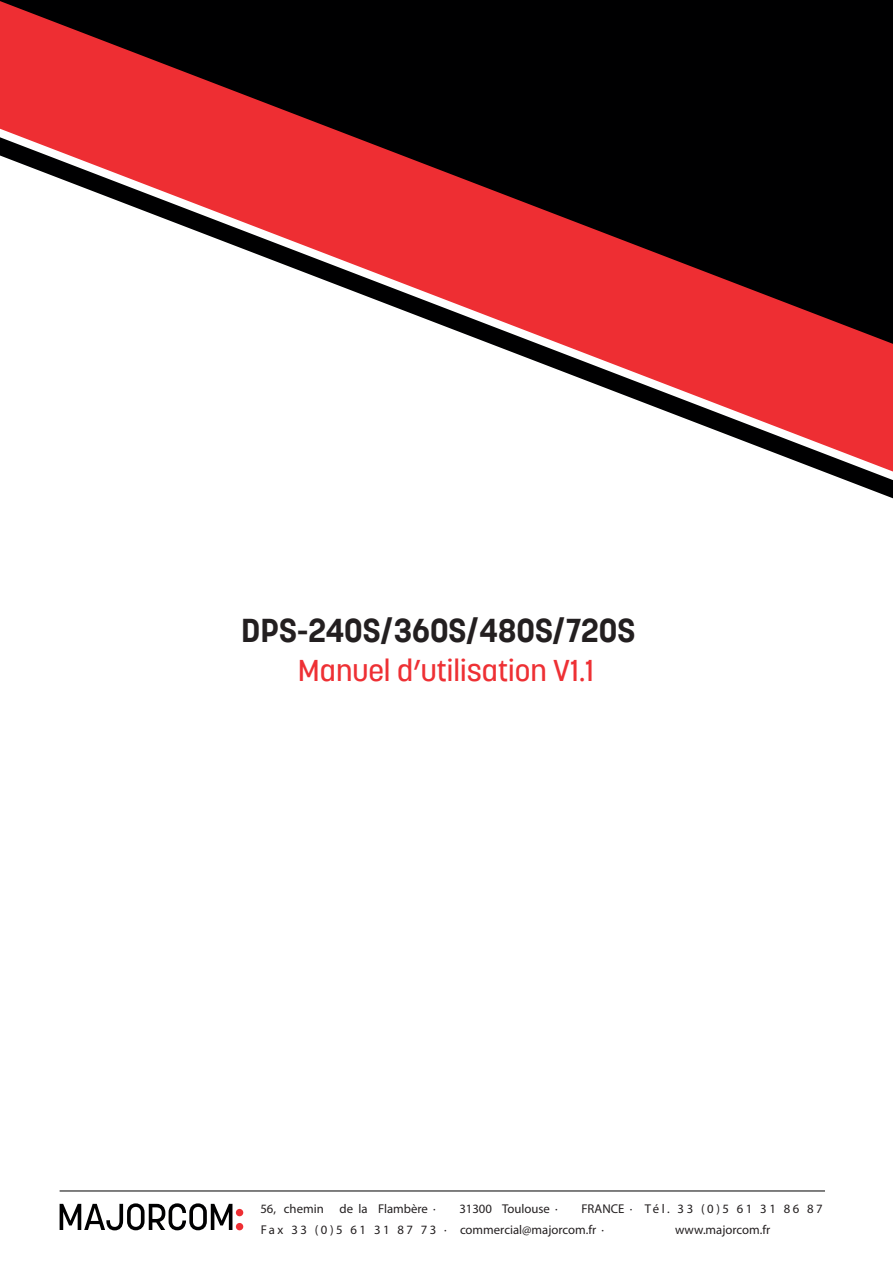
<style>
.page{position:relative;width:893px;height:1263px;background:#fff}
.page>*{position:absolute;margin:0;border:0;box-sizing:border-box;transform-origin:0 0}
.t1{font:700 33px "Korolev W01";color:#231f20}
.t2{font:500 30px "Korolev W01";color:#ee3034}
.t3{font:12.75px/20.5px "Myriad Pro";color:#231f20}
</style>
<div class="page">
<svg style="left:0;top:1px;width:893px;height:136px;fill:#000001"></svg>
<svg style="left:0;top:137px;width:893px;height:361px"></svg>
<hr style="left:60px;top:1190px;width:765px;height:1px;background:#000001">
<svg style="left:60px;top:1203px;width:183px;height:27px"></svg>
<h1 class="t1" style="left:241px;top:611px;width:396px">DPS-240S/360S/480S/720S</h1>
<h2 class="t2" style="left:298px;top:652px;width:298px">Manuel d’utilisation V1.1</h2>
<p class="t3" style="left:260px;top:1199px;width:177px">56, chemin de la Flambère ·</p>
<p class="t3" style="left:459px;top:1199px;width:100px">31300 Toulouse ·</p>
<p class="t3" style="left:261px;top:1199px;width:563px;text-indent:321px">FRANCE · Tél. 33 (0)5 61 31 86 87<br>F a x 3 3 ( 0 ) 5 6 1 3 1 8 7 7 3 · commercial@majorcom.fr ·</p>
<p class="t3" style="left:675px;top:1219px;width:97px">www.majorcom.fr</p>
</div>
